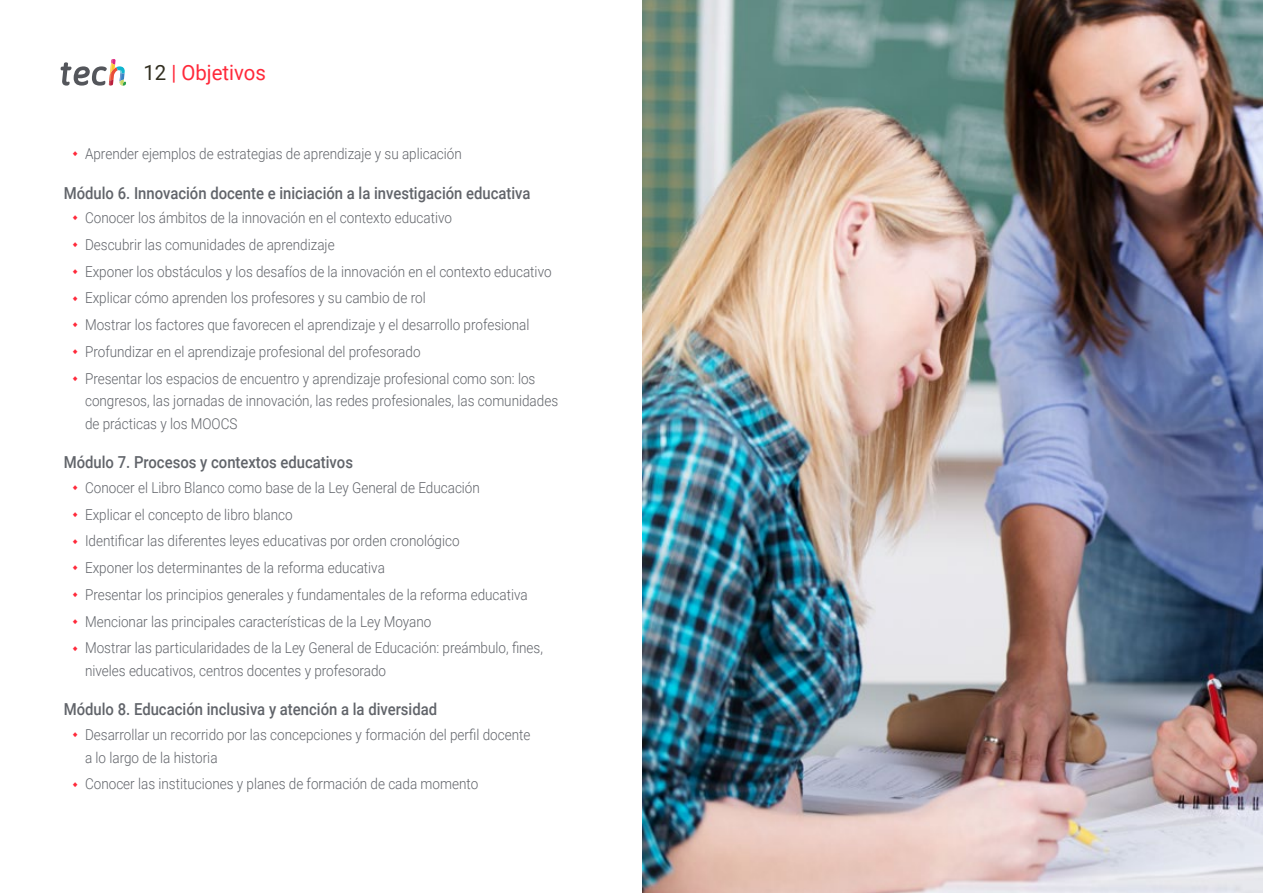
<style>
.page{position:relative;width:1263px;height:893px;background:#fff}
.page>*{position:absolute;margin:0;border:0;box-sizing:border-box;transform-origin:0 0}
.t1{font:21px "Roboto";color:#ff293a}
.t2{font:500 16.5px "Roboto";color:#61646a;scale:.9 1}
.t3{font:300 15px/26.7px "Roboto";color:#61646a;scale:.9 1}
.s1{color:#312e20}
</style>
<div class="page">
<img style="left:642px;top:0;width:621px;height:893px">
<svg style="left:61px;top:59px;width:65px;height:27px"></svg>
<h1 class="t1" style="left:144px;top:57px;width:124px"><span class="s1">12</span> | Objetivos</h1>
<p class="t3" style="left:85px;top:140px;width:420px">Aprender ejemplos de estrategias de aprendizaje y su aplicación</p>
<p class="t2" style="left:64px;top:181px;width:520px">Módulo 6. Innovación docente e iniciación a la investigación educativa</p>
<p class="t3" style="left:85px;top:204px;width:520px">Conocer los ámbitos de la innovación en el contexto educativo<br>Descubrir las comunidades de aprendizaje<br>Exponer los obstáculos y los desafíos de la innovación en el contexto educativo Explicar cómo aprenden los profesores y su cambio de rol<br>Mostrar los factores que favorecen el aprendizaje y el desarrollo profesional Profundizar en el aprendizaje profesional del profesorado<br>Presentar los espacios de encuentro y aprendizaje profesional como son: los</p>
<p class="t3" style="left:85px;top:389px;width:527px;line-height:22.5px">congresos, las jornadas de innovación, las redes profesionales, las comunidades de prácticas y los MOOCS</p>
<p class="t2" style="left:64px;top:451px;width:323px">Módulo 7. Procesos y contextos educativos</p>
<p class="t3" style="left:85px;top:474px;width:510px">Conocer el Libro Blanco como base de la Ley General de Educación<br>Explicar el concepto de libro blanco<br>Identificar las diferentes leyes educativas por orden cronológico<br>Exponer los determinantes de la reforma educativa<br>Presentar los principios generales y fundamentales de la reforma educativa Mencionar las principales características de la Ley Moyano<br>Mostrar las particularidades de la Ley General de Educación: preámbulo, fines,</p>
<p class="t3" style="left:85px;top:657px;width:336px">niveles educativos, centros docentes y profesorado</p>
<p class="t2" style="left:64px;top:698px;width:416px">Módulo 8. Educación inclusiva y atención a la diversidad</p>
<p class="t3" style="left:85px;top:723px;width:496px;line-height:22.5px">Desarrollar un recorrido por las concepciones y formación del perfil docente a lo largo de la historia</p>
<p class="t3" style="left:85px;top:770px;width:438px">Conocer las instituciones y planes de formación de cada momento</p>
</div>
